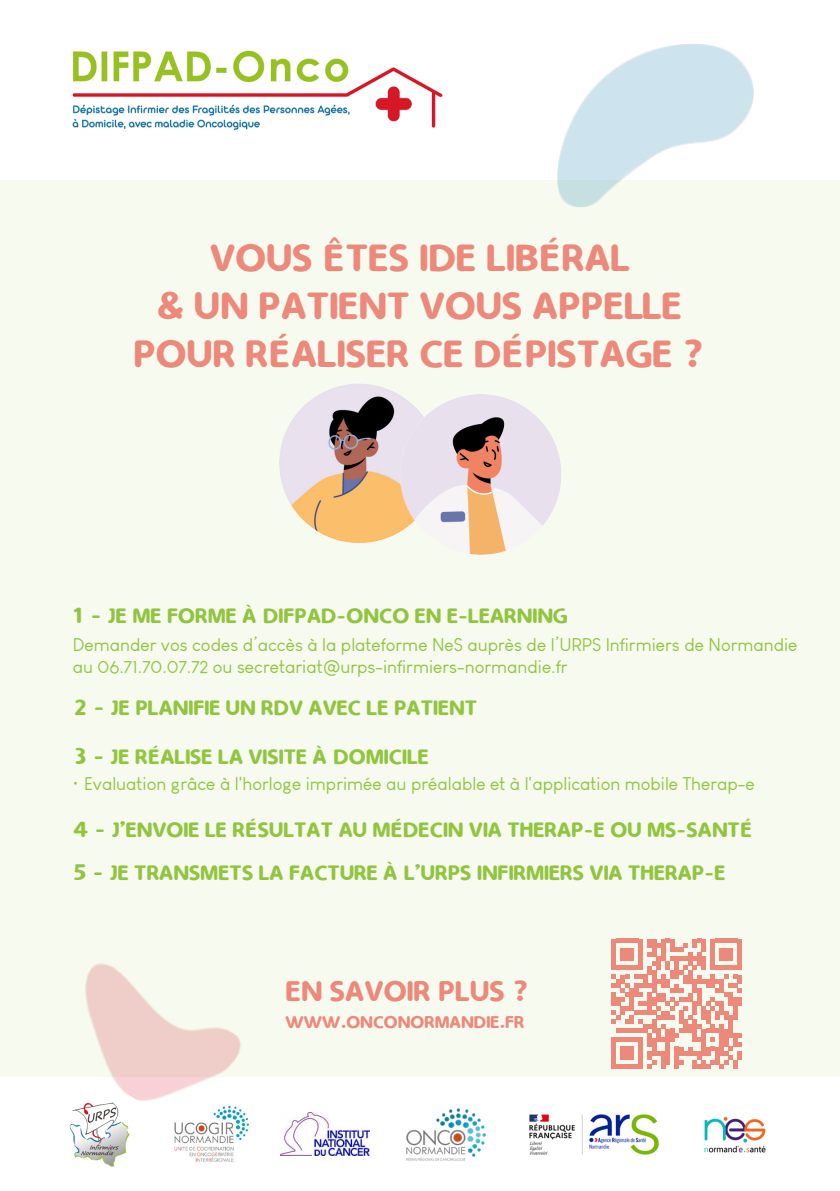
<style>
.page{position:relative;width:840px;height:1191px;background:#fff}
.page>*{position:absolute;margin:0;border:0;box-sizing:border-box;transform-origin:0 0}
.t1{font:40px "Simply Rounded";color:#ed897b}
.t2{font:30px "Simply Rounded";color:#ed897b}
.t3{font:22px "Simply Rounded";color:#91c53f}
.t4{font:18px/21.6px "Louis George Cafe";color:#91c53f}
.t5{font:18px "Simply Rounded";color:#ed897b}
.s1{font-size:24px}
</style>
<div class="page">
<div style="left:0;top:180px;width:839px;height:896px;background:#f6faef"></div>
<img style="left:279px;top:384px;width:121px;height:159px">
<img style="left:400px;top:394px;width:161px;height:160px">
<img style="left:557px;top:44px;width:196px;height:163px">
<svg style="left:611px;top:938px;width:130px;height:131px"></svg>
<img style="left:72px;top:50px;width:371px;height:80px">
<img style="left:45px;top:963px;width:202px;height:138px">
<img style="left:69px;top:1102px;width:60px;height:64px">
<img style="left:174px;top:1105px;width:74px;height:57px">
<img style="left:406px;top:1108px;width:80px;height:53px">
<img style="left:529px;top:1114px;width:130px;height:41px">
<img style="left:704px;top:1116px;width:62px;height:37px">
<img style="left:280px;top:1113px;width:89px;height:42px">
<p class="t1" style="left:210px;top:237px;width:421px">VOUS ÊTES IDE LIBÉRAL</p>
<p class="t1" style="left:158px;top:285px;width:525px">&amp; UN PATIENT VOUS APPELLE</p>
<p class="t1" style="left:133px;top:333px;width:575px">POUR RÉALISER CE DÉPISTAGE ?</p>
<p class="t3" style="left:72px;top:604px;width:497px"><span class="s1">1 -</span> JE ME FORME À DIFPAD-ONCO EN E-LEARNING</p>
<p class="t4" style="left:73px;top:634px;width:726px">Demander vos codes d’accès à la plateforme NeS auprès de l’URPS Infirmiers de Normandie au 06.71.70.07.72 ou secretariat@urps-infirmiers-normandie.fr</p>
<p class="t3" style="left:73px;top:696px;width:406px"><span class="s1">2 -</span> JE PLANIFIE UN RDV AVEC LE PATIENT</p>
<p class="t3" style="left:73px;top:745px;width:357px"><span class="s1">3 -</span> JE RÉALISE LA VISITE À DOMICILE</p>
<p class="t4" style="left:84px;top:772px;width:671px">Evaluation grâce à l'horloge imprimée au préalable et à l'application mobile Therap-e</p>
<p class="t3" style="left:73px;top:818px;width:681px"><span class="s1">4 -</span> J’ENVOIE LE RÉSULTAT AU MÉDECIN VIA THERAP-E OU MS-SANTÉ</p>
<p class="t3" style="left:73px;top:861px;width:654px"><span class="s1">5 -</span> JE TRANSMETS LA FACTURE À L’URPS INFIRMIERS VIA THERAP-E</p>
<p class="t2" style="left:286px;top:975px;width:246px">EN SAVOIR PLUS ?</p>
<p class="t5" style="left:285px;top:1012px;width:240px">WWW.ONCONORMANDIE.FR</p>
</div>
